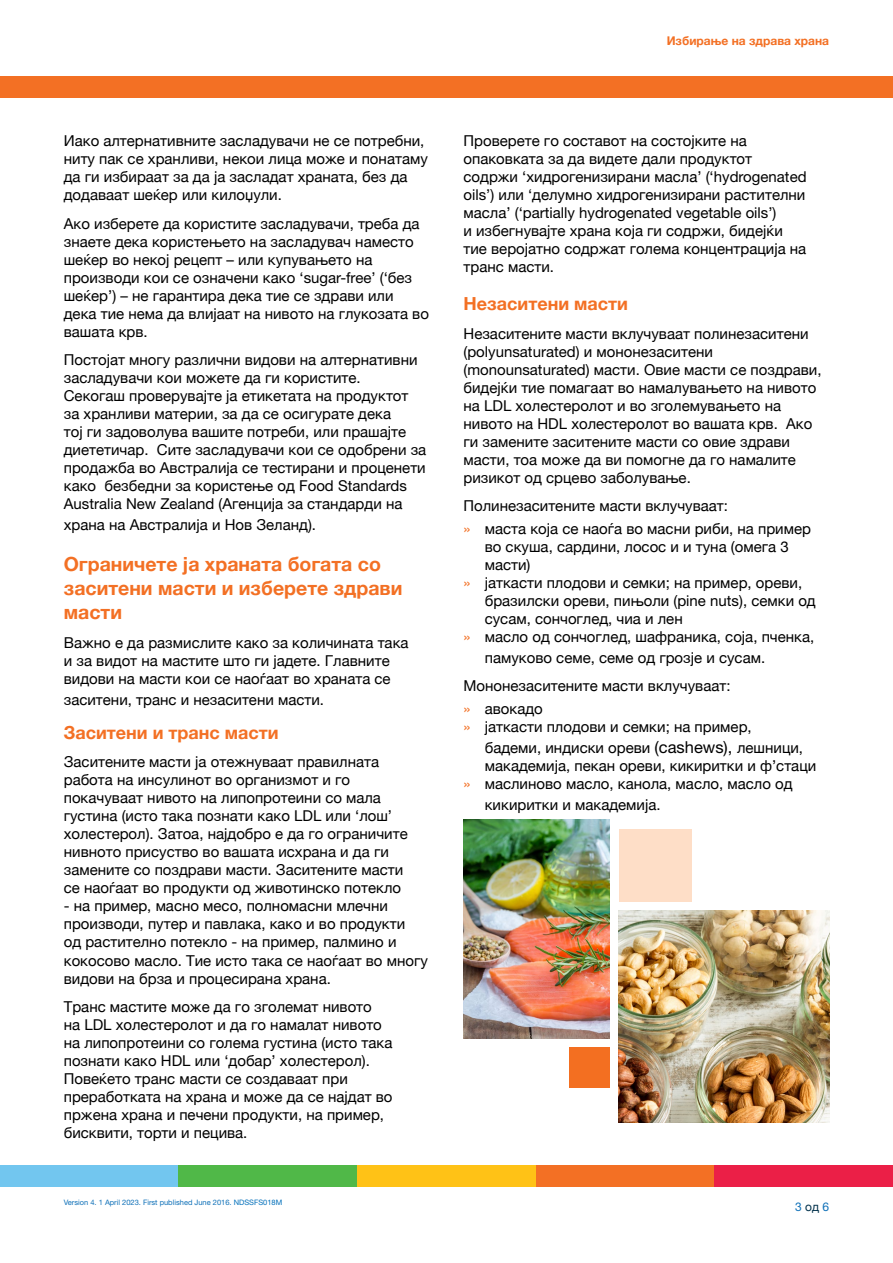
<style>
.page{position:relative;width:893px;height:1263px;background:#fff}
.page>*{position:absolute;margin:0;border:0;box-sizing:border-box;transform-origin:0 0}
.t1{font:700 19.5px/24px "Helvetica Neue";color:#f37024}
.t2{font:700 18px "Helvetica Neue";color:#f37024}
.t3{font:15px/18px "Helvetica Neue";color:#000}
.t4{font:15px "Helvetica Neue LT Std";color:#000}
.t5{font:700 12px "Helvetica Neue";color:#f37024}
.t6{font:12px "Helvetica Neue LT Std";color:#0e70b8}
.t7{font:7.5px "Helvetica Neue LT Std";color:#0e70b8}
.s1{font-family:"Helvetica Neue LT Std"}
.s2{color:#006fba}
.s3{font-family:"Helvetica Neue"}
.s4{font-family:"Helvetica Neue LT Std";color:#f37024}
.s5{font-family:"Helvetica Neue LT Std";font-size:16.5px}
.s6{font-family:"Helvetica Neue";color:#02314b}
</style>
<div class="page">
<div style="left:0;top:77px;width:893px;height:21px;background:#f37024"></div>
<div style="left:0;top:1165px;width:179px;height:22px;background:#72c6ef"></div>
<div style="left:179px;top:1165px;width:178px;height:22px;background:#50b848"></div>
<div style="left:357px;top:1165px;width:179px;height:22px;background:#ffc216"></div>
<div style="left:536px;top:1165px;width:178px;height:22px;background:#f37024"></div>
<div style="left:714px;top:1165px;width:179px;height:22px;background:#eb1f47"></div>
<img style="left:619px;top:910px;width:210px;height:213px">
<img style="left:463px;top:820px;width:147px;height:218px">
<div style="left:569px;top:1047px;width:41px;height:40px;background:#f36f21"></div>
<div style="left:619px;top:829px;width:72px;height:73px;background:#fedec7"></div>
<p class="t3" style="left:64px;top:133px;width:366px">Иако алтернативните засладувачи не се потребни, ниту пак се хранливи, некои лица може и понатаму да ги избираат за да ја засладат храната, без да додаваат шеќер или килоџули.</p>
<p class="t3" style="left:64px;top:215px;width:367px">Ако изберете да користите засладувачи, треба да знаете дека користењето на засладувач наместо шеќер во некој рецепт – или купувањето на производи кои се означени како <span class="s1">‘sugar-free’</span> (‘без шеќер’) – не гарантира дека тие се здрави или дека тие нема да влијаат на нивото на глукозата во вашата крв.</p>
<p class="t3" style="left:64px;top:352px;width:364px">Постојат многу различни видови на алтернативни засладувачи кои можете да ги користите.<br>Секогаш проверувајте ја етикетата на продуктот за хранливи материи, за да се осигурате дека<br>тој ги задоволува вашите потреби, или прашајте диететичар. Сите засладувачи кои се одобрени за продажба во Австралија се тестирани и проценети како безбедни за користење од <span class="s1">Food Standards Australia New Zealand</span> (Агенција за стандарди на</p>
<p class="t3" style="left:64px;top:517px;width:254px">храна на Австралија и Нов Зеланд).</p>
<h1 class="t1" style="left:64px;top:553px;width:340px">Ограничете ја храната богата со заситени масти и изберете здрави масти</h1>
<p class="t3" style="left:64px;top:635px;width:346px">Важно е да размислите како за количината така и за видот на мастите што ги јадете. Главните видови на масти кои се наоѓаат во храната се</p>
<p class="t3" style="left:64px;top:692px;width:262px">заситени, транс и незаситени масти.</p>
<p class="t2" style="left:64px;top:718px;width:216px">Заситени и транс масти</p>
<p class="t3" style="left:64px;top:754px;width:345px">Заситените масти ја отежнуваат правилната работа на инсулинот во организмот и го покачуваат нивото на липопротеини со мала густина (исто така познати како <span class="s1">LDL</span> или ‘лош’ холестерол). Затоа, најдобро е да го ограничите нивното присуство во вашата исхрана и да ги замените со поздрави масти. Заситените масти се наоѓаат во продукти од животинско потекло</p>
<p class="t3" style="left:64px;top:898px;width:366px">- на пример, масно месо, полномасни млечни производи, путер и павлака, како и во продукти<br>од растително потекло - на пример, палмино и кокосово масло. Тие исто така се наоѓаат во многу видови на брза и процесирана храна.</p>
<p class="t3" style="left:64px;top:999px;width:330px">Транс мастите може да го зголемат нивото<br>на <span class="s1">LDL</span> холестеролот и да го намалат нивото на липопротеини со голема густина (исто така познати како <span class="s1">HDL</span> или ‘добар’ холестерол).<br>Повеќето транс масти се создаваат при преработката на храна и може да се најдат во пржена храна и печени продукти, на пример, бисквити, торти и пецива.</p>
<p class="t7" style="left:64px;top:1197px;width:220px">Version 4. 1 April 2023. First published June 2016. <span class="s2">NDSSFS018M</span></p>
<p class="t5" style="left:667px;top:31px;width:164px">Избирање на здрава храна</p>
<p class="t3" style="left:463px;top:133px;width:345px">Проверете го составот на состојките на опаковката за да видете дали продуктот содржи ‘хидрогенизирани масла’ <span class="s1">(‘hydrogenated oils’)</span> или ‘делумно хидрогенизирани растителни</p>
<p class="t4" style="left:463px;top:204px;width:314px"><span class="s3">масла’</span> (‘partially hydrogenated vegetable oils’)</p>
<p class="t3" style="left:463px;top:223px;width:344px">и избегнувајте храна која ги содржи, бидејќи тие веројатно содржат голема концентрација на транс масти.</p>
<p class="t2" style="left:463px;top:290px;width:166px">Незаситени масти</p>
<p class="t3" style="left:463px;top:325px;width:347px">Незаситените масти вклучуваат полинезаситени</p>
<p class="t4" style="left:463px;top:342px;width:251px">(polyunsaturated) <span class="s3">и мононезаситени</span></p>
<p class="t3" style="left:463px;top:361px;width:360px"><span class="s1">(monounsaturated)</span> масти. Овие масти се поздрави, бидејќи тие помагаат во намалувањето на нивото на <span class="s1">LDL</span> холестеролот и во зголемувањето на нивото на <span class="s1">HDL</span> холестеролот во вашата крв. Ако ги замените заситените масти со овие здрави масти, тоа може да ви помогне да го намалите ризикот од срцево заболување.</p>
<p class="t3" style="left:463px;top:496px;width:349px;line-height:22.2px">Полинезаситените масти вклучуваат:<br><span class="s4">»</span> маста која се наоѓа во масни риби, на пример</p>
<p class="t3" style="left:485px;top:538px;width:305px">во скуша, сардини, лосос и и туна (омега 3</p>
<p class="t3" style="left:485px;top:556px;width:47px">масти)</p>
<p class="t3" style="left:463px;top:574px;width:340px"><span class="s4">»</span> јаткасти плодови и семки; на пример, ореви,</p>
<p class="t3" style="left:485px;top:592px;width:332px">бразилски ореви, пињоли <span class="s1">(pine nuts),</span> семки од</p>
<p class="t3" style="left:485px;top:610px;width:199px">сусам, сончоглед, чиа и лен</p>
<p class="t3" style="left:463px;top:628px;width:352px"><span class="s4">»</span> масло од сончоглед, шафраника, соја, пченка,</p>
<p class="t3" style="left:463px;top:644px;width:303px;line-height:28.7px;text-indent:21px">памуково семе, семе од грозје и сусам<span class="s1">.<br></span>Мононезаситените масти вклучуваат:</p>
<p class="t3" style="left:463px;top:700px;width:290px"><span class="s4">»</span> авокадо<br><span class="s4">»</span> јаткасти плодови и семки; на пример,</p>
<p class="t3" style="left:485px;top:739px;width:320px">бадеми, индиски ореви <span class="s5">(cashews),</span> лешници,</p>
<p class="t3" style="left:485px;top:757px;width:333px">макадемија, пекан ореви, кикиритки и ф’стаци</p>
<p class="t3" style="left:463px;top:775px;width:331px"><span class="s4">»</span> маслиново масло, канола, масло, масло од</p>
<p class="t3" style="left:485px;top:796px;width:177px">кикиритки и макадемија.</p>
<p class="t6" style="left:795px;top:1199px;width:35px">3 <span class="s6">од</span> 6</p>
</div>
